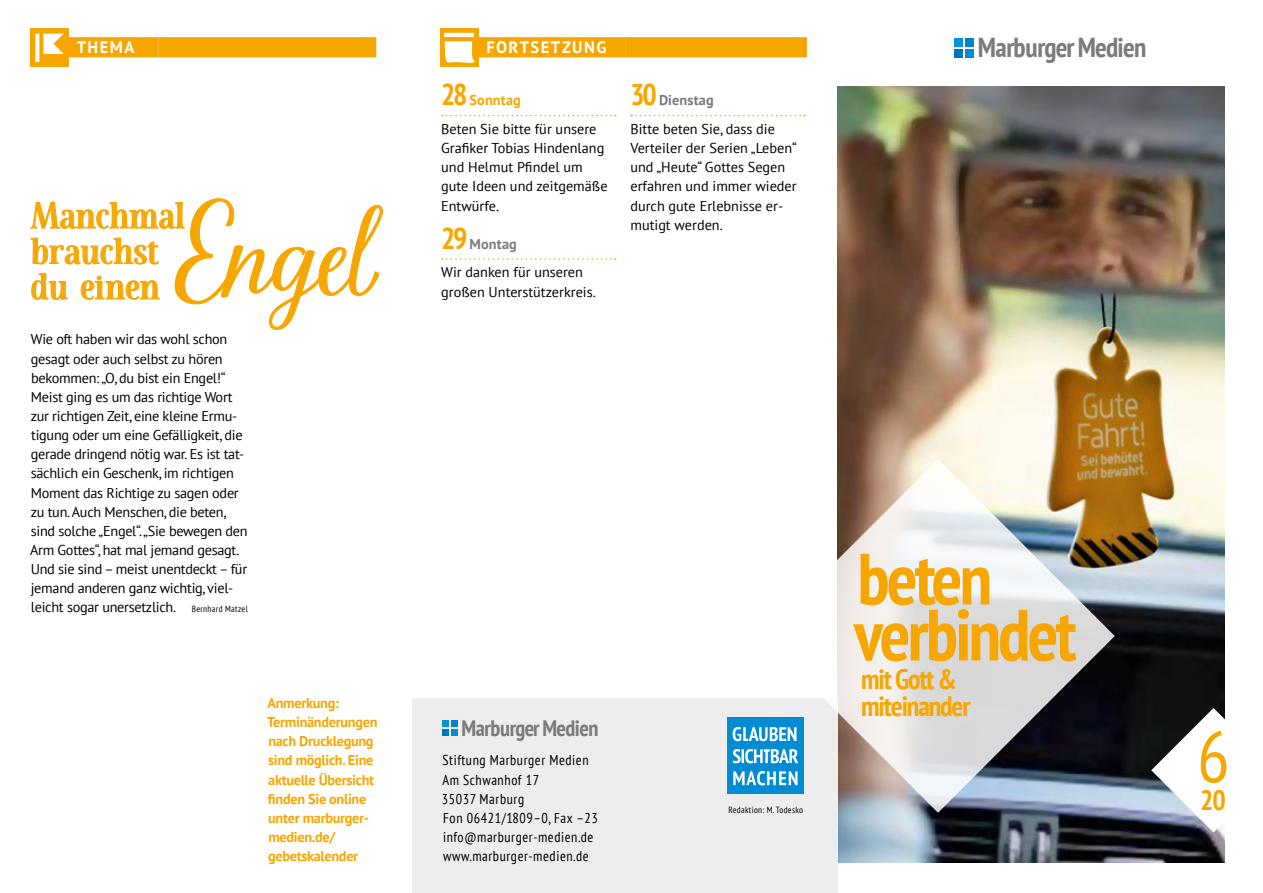
<style>
.page{position:relative;width:1263px;height:893px;background:#fff}
.page>*{position:absolute;margin:0;border:0;box-sizing:border-box;transform-origin:0 0}
.t1{font:116.25px "LP Script Casual";letter-spacing:-.02em;color:#f7a600}
.t2{font:700 condensed 72.45px/56.1px "PT Sans";letter-spacing:-.04em;color:#f7a600}
.t3{font:condensed 72.45px "PT Sans";color:#f7a600}
.t4{font:36.9px/35.4px "LP Serif Inline";letter-spacing:-.02em;color:#f7a600}
.t5{font:700 condensed 28.05px/27px "PT Sans";letter-spacing:-.04em;color:#f7a600}
.t6{font:700 condensed 27.45px "PT Sans";letter-spacing:-.025em;color:#7c7b7b}
.t7{font:700 condensed 22.2px "PT Sans";letter-spacing:-.025em;color:#7c7b7b}
.t8{font:700 16.5px "PT Sans";letter-spacing:.085em;color:#fff}
.t9{font:14.25px/19.2px "PT Sans";letter-spacing:-.02em;color:#000}
.t10{font:14.25px/19.2px "PT Sans";color:#000}
.t11{font:700 14.25px/19.2px "PT Sans";letter-spacing:-.02em;color:#f7a600}
.t12{font:condensed 14.25px/19.2px "PT Sans";letter-spacing:.04em;color:#000}
.t13{font:condensed 9px "PT Sans";letter-spacing:.04em;color:#000}
.s1{font-stretch:condensed;font-size:9px}
.s2{font-weight:700;font-stretch:condensed;font-size:30px;color:#f7a600}
.s3{font-weight:700;color:#f7a600}
.s4{font-weight:700;color:#7c7b7b}
</style>
<div class="page">
<img style="left:838px;top:86px;width:387px;height:776px">
<div style="left:965px;top:38px;width:8px;height:8px;background:#0081c9"></div>
<div style="left:954px;top:38px;width:9px;height:8px;background:#0095db"></div>
<div style="left:954px;top:49px;width:9px;height:8px;background:#0075bf"></div>
<div style="left:965px;top:49px;width:8px;height:8px;background:#008bd2"></div>
<div style="left:158px;top:37px;width:218px;height:20px;background:#f7a600"></div>
<div style="left:625px;top:37px;width:182px;height:20px;background:#f7a600"></div>
<div style="left:412px;top:699px;width:426px;height:194px;background:#ededed"></div>
<div style="left:727px;top:718px;width:77px;height:76px;background:#008bd2"></div>
<svg style="left:733px;top:771px;width:28px;height:14px"></svg>
<svg style="left:733px;top:749px;width:28px;height:14px"></svg>
<svg style="left:733px;top:727px;width:28px;height:14px"></svg>
<div style="left:451px;top:720px;width:7px;height:7px;background:#0081c9"></div>
<div style="left:442px;top:720px;width:7px;height:7px;background:#0095db"></div>
<div style="left:442px;top:729px;width:7px;height:7px;background:#0075bf"></div>
<div style="left:451px;top:729px;width:7px;height:7px;background:#008bd2"></div>
<svg style="left:1151px;top:708px;width:74px;height:124px"></svg>
<div style="left:65px;top:37px;width:93px;height:20px;background:#f7a600"></div>
<div style="left:440px;top:29px;width:38px;height:38px;background:linear-gradient(to right,#f7a600,#f7a600)"></div>
<svg style="left:443px;top:33px;width:35px;height:33px"></svg>
<div style="left:477px;top:37px;width:148px;height:20px;background:#f7a600"></div>
<div style="left:30px;top:29px;width:39px;height:38px;background:#f7a600"></div>
<svg style="left:35px;top:34px;width:29px;height:28px"></svg>
<img style="left:761px;top:459px;width:354px;height:354px">
<svg style="left:442px;top:115px;width:174px;height:1px"></svg>
<svg style="left:442px;top:258px;width:174px;height:2px"></svg>
<svg style="left:631px;top:115px;width:174px;height:1px"></svg>
<svg style="left:30px;top:198px;width:353px;height:132px"></svg>
<p class="t8" style="left:77px;top:36px;width:59px">THEMA</p>
<p class="t8" style="left:486px;top:36px;width:121px">FORTSETZUNG</p>
<h1 class="t1" style="left:172px;top:178px;width:212px">Engel</h1>
<h3 class="t4" style="left:30px;top:196px;width:156px">Manchmal</h3>
<h3 class="t4" style="left:30px;top:231px;width:131px">brauchst du einen</h3>
<p class="t9" style="left:30px;top:329px;width:219px">Wie oft haben wir das wohl schon gesagt oder auch selbst zu hören bekommen: „O, du bist ein Engel!“ Meist ging es um das richtige Wort zur richtigen Zeit, eine kleine Ermu&shy;tigung oder um eine Gefälligkeit, die gerade dringend nötig war. Es ist tat&shy;sächlich ein Geschenk, im richtigen Moment das Richtige zu sagen oder zu tun. Auch Menschen, die beten, sind solche „Engel“. „Sie bewegen den Arm Gottes“, hat mal jemand gesagt.<br>Und sie sind – meist unentdeckt – für jemand anderen ganz wichtig, viel&shy;leicht sogar unersetzlich. <span class="s1">Bernhard Matzel</span></p>
<p class="t10" style="left:441px;top:86px;width:157px;line-height:28.7px"><span class="s2">28</span> <span class="s3">Sonntag<br></span>Beten Sie bitte für unsere</p>
<p class="t10" style="left:441px;top:138px;width:168px">Grafiker Tobias Hindenlang und Helmut Pfindel um gute Ideen und zeitgemäße<br>Entwürfe.</p>
<p class="t10" style="left:441px;top:229px;width:143px;line-height:28.7px"><span class="s2">29</span> <span class="s4">Montag<br></span>Wir danken für unseren</p>
<p class="t10" style="left:441px;top:282px;width:156px">großen Unterstützerkreis.</p>
<p class="t10" style="left:630px;top:86px;width:146px;line-height:28.7px"><span class="s2">30</span> <span class="s4">Dienstag<br></span>Bitte beten Sie, dass die</p>
<p class="t10" style="left:630px;top:138px;width:168px">Verteiler der Serien „Leben“ und „Heute“ Gottes Segen erfahren und immer wieder durch gute Erlebnisse er-</p>
<p class="t10" style="left:630px;top:215px;width:94px">mutigt werden.</p>
<p class="t11" style="left:267px;top:693px;width:112px">Anmerkung:<br>Terminänderungen nach Drucklegung sind möglich. Eine aktuelle Übersicht finden Sie online unter marburger&shy;medien.de/ gebetskalender</p>
<h3 class="t7" style="left:461px;top:713px;width:138px">Marburger Medien</h3>
<p class="t12" style="left:442px;top:750px;width:158px">Stiftung Marburger Medien<br>Am Schwanhof 17<br>35037 Marburg<br>Fon 06421/1809–0, Fax –23 info@marburger-medien.de www.marburger-medien.de</p>
<p class="t13" style="left:728px;top:804px;width:76px">Redaktion: M. Todesko</p>
<h3 class="t6" style="left:978px;top:29px;width:170px">Marburger Medien</h3>
<h2 class="t2" style="left:854px;top:549px;width:224px">beten verbindet</h2>
<h3 class="t5" style="left:861px;top:665px;width:111px">mit Gott &amp; miteinander</h3>
<h2 class="t3" style="left:1197px;top:710px;width:34px">6</h2>
<h3 class="t5" style="left:1200px;top:786px;width:27px">20</h3>
</div>
